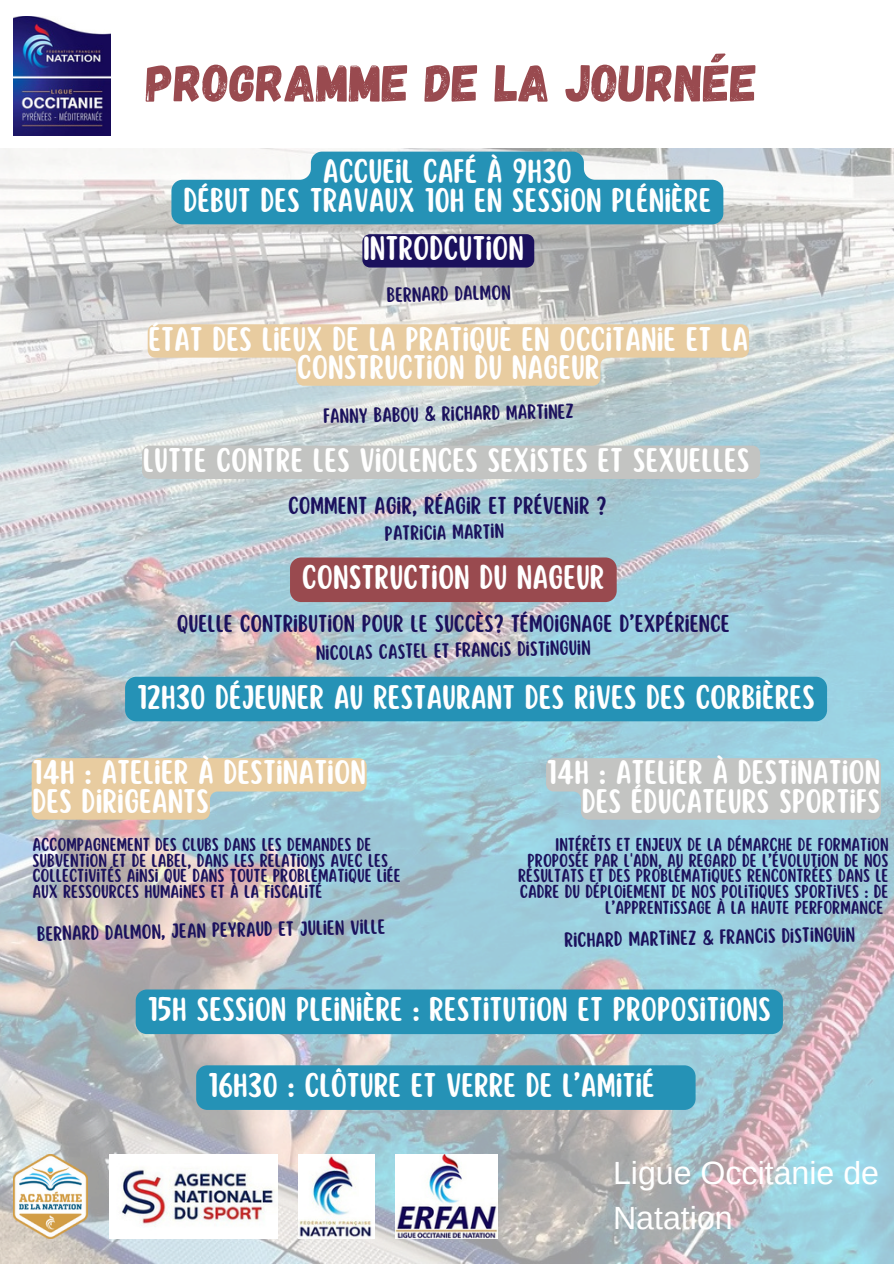
<style>
.page{position:relative;width:894px;height:1264px;background:#fff}
.page>*{position:absolute;margin:0;border:0;box-sizing:border-box;transform-origin:0 0}
.t1{font:52.35px "Gagalin";color:#994a4f}
.t2{font:32.1px/44.8px "Arimo";color:#fff}
.t3{font:29.85px/28.2px "Scripter";color:#fff;text-align:center}
.t4{font:21.45px "Scripter";color:#1b115d}
.t5{font:18.15px "Scripter";color:#1b115d}
.t6{font:16.35px/15.8px "Scripter";color:#1b115d}
</style>
<div class="page">
<img style="left:0;top:149px;width:893px;height:1114px">
<svg style="left:171px;top:152px;width:552px;height:72px;background:#4ca3c0"></svg>
<div style="left:362px;top:234px;width:172px;height:33px;background:#1b115d"></div>
<div style="left:142px;top:445px;width:617px;height:34px;background:#c3c4c2"></div>
<svg style="left:148px;top:324px;width:600px;height:62px;background:#e2cfad"></svg>
<div style="left:290px;top:557px;width:326px;height:45px;background:#994a4f"></div>
<div style="left:125px;top:676px;width:701px;height:45px;background:#2592b6"></div>
<svg style="left:32px;top:758px;width:334px;height:61px;background:#d8cbab"></svg>
<div style="left:546px;top:758px;width:334px;height:61px;background:#c3c4c2"></div>
<div style="left:136px;top:989px;width:646px;height:45px;background:#2592b6"></div>
<div style="left:196px;top:1065px;width:499px;height:44px;background:#2592b6"></div>
<img style="left:13px;top:1154px;width:75px;height:84px">
<img style="left:109px;top:1154px;width:168px;height:84px">
<img style="left:395px;top:1154px;width:102px;height:84px">
<img style="left:298px;top:1154px;width:76px;height:84px">
<img style="left:13px;top:16px;width:97px;height:119px">
<p class="t1" style="left:146px;top:49px;width:612px">PROGRAMME DE LA JOURNÉE</p>
<p class="t3" style="left:183px;top:159px;width:529px">ACCUEIL CAFÉ À 9H30<br>DÉBUT DES TRAVAUX 10H EN SESSION PLÉNIÈRE</p>
<h2 class="t3" style="left:363px;top:236px;width:162px">INTRODCUTION</h2>
<h2 class="t5" style="left:386px;top:285px;width:125px;rotate:-1deg">BERNARD DALMON</h2>
<p class="t3" style="left:148px;top:326px;width:601px">ÉTAT DES LIEUX DE LA PRATIQUE EN OCCITANIE ET LA<br>CONSTRUCTION DU NAGEUR</p>
<h1 class="t5" style="left:323px;top:406px;width:252px;rotate:-1deg">FANNY BABOU &amp; RICHARD MARTINEZ</h1>
<p class="t3" style="left:143px;top:447px;width:608px">LUTTE CONTRE LES VIOLENCES SEXISTES ET SEXUELLES</p>
<h2 class="t4" style="left:288px;top:494px;width:320px">COMMENT AGIR, RÉAGIR ET PRÉVENIR ?</h2>
<h2 class="t5" style="left:384px;top:524px;width:121px;rotate:-1deg">PATRICIA MARTIN</h2>
<h2 class="t3" style="left:302px;top:565px;width:304px">CONSTRUCTION DU NAGEUR</h2>
<h3 class="t4" style="left:177px;top:612px;width:554px">QUELLE CONTRIBUTION POUR LE SUCCÈS? TÉMOIGNAGE D’EXPÉRIENCE</h3>
<p class="t5" style="left:316px;top:643px;width:276px;rotate:-1deg">NICOLAS CASTEL ET FRANCIS DISTINGUIN</p>
<p class="t3" style="left:137px;top:684px;width:679px">12H30 DÉJEUNER AU RESTAURANT DES RIVES DES CORBIÈRES</p>
<h3 class="t3" style="left:32px;top:759px;width:335px;text-align:left">14H : ATELIER À DESTINATION<br>DES DIRIGEANTS</h3>
<p class="t3" style="left:546px;top:759px;width:335px;text-align:right">14H : ATELIER À DESTINATION<br>DES ÉDUCATEURS SPORTIFS</p>
<h2 class="t6" style="left:32px;top:837px;width:370px">ACCOMPAGNEMENT DES CLUBS DANS LES DEMANDES DE SUBVENTION ET DE LABEL, DANS LES RELATIONS AVEC LES COLLECTIVITÉS AINSI QUE DANS TOUTE PROBLÉMATIQUE LIÉE AUX RESSOURCES HUMAINES ET À LA FISCALITÉ</h2>
<h2 class="t6" style="left:555px;top:837px;width:334px">INTÉRÊTS ET ENJEUX DE LA DÉMARCHE DE FORMATION</h2>
<h2 class="t6" style="left:527px;top:852px;width:362px">PROPOSÉE PAR L'ADN, AU REGARD DE L’ÉVOLUTION DE NOS</h2>
<h2 class="t6" style="left:518px;top:868px;width:372px">RÉSULTATS ET DES PROBLÉMATIQUES RENCONTRÉES DANS LE</h2>
<h2 class="t6" style="left:519px;top:884px;width:370px">CADRE DU DÉPLOIEMENT DE NOS POLITIQUES SPORTIVES : DE</h2>
<h2 class="t6" style="left:605px;top:900px;width:279px">L’APPRENTISSAGE À LA HAUTE PERFORMANCE</h2>
<h2 class="t5" style="left:37px;top:924px;width:349px;rotate:-1deg">BERNARD DALMON, JEAN PEYRAUD ET JULIEN VILLE</h2>
<p class="t5" style="left:564px;top:930px;width:292px;rotate:-1deg">RICHARD MARTINEZ &amp; FRANCIS DISTINGUIN</p>
<p class="t3" style="left:148px;top:996px;width:624px">15H SESSION PLEINIÈRE : RESTITUTION ET PROPOSITIONS</p>
<p class="t3" style="left:208px;top:1072px;width:448px">16H30 : CLÔTURE ET VERRE DE L’AMITIÉ</p>
<p class="t2" style="left:613px;top:1150px;width:267px">Ligue Occitanie de<br>Natation</p>
</div>
